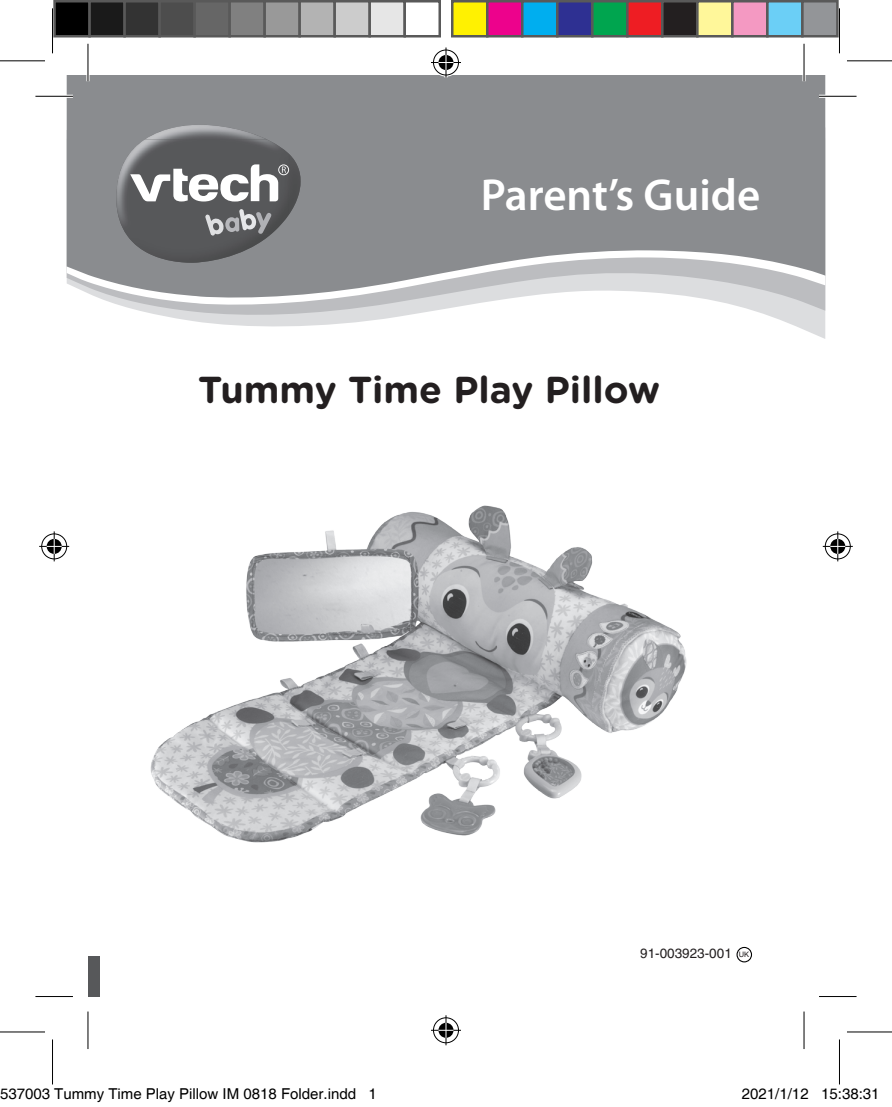
<style>
.page{position:relative;width:892px;height:1107px;background:#fff}
.page>*{position:absolute;margin:0;border:0;box-sizing:border-box;transform-origin:0 0}
.t1{font:600 45px "Myriad Pro";color:#fff}
.Subhead_3{font:700 37.5px "Gotham Rounded";color:#231f20}
.t2{font:15px "Helvetica";color:#000}
.t3{font:500 13.5px "Helvetica";color:#231f20}
.t4{font:500 7.5px "Helvetica";color:#231f20}
</style>
<div class="page">
<svg style="left:170px;top:317px;width:655px;height:22px"></svg>
<svg style="left:126px;top:307px;width:699px;height:10px"></svg>
<svg style="left:105px;top:300px;width:720px;height:7px"></svg>
<svg style="left:67px;top:75px;width:758px;height:225px;fill:#8a8c8f"></svg>
<div style="left:736px;top:947px;width:16px;height:15px;border:1px solid #000;border-radius:50%"></div>
<div style="left:88px;top:957px;width:12px;height:40px;background:#57585a"></div>
<img style="left:150px;top:505px;width:537px;height:338px">
<svg style="left:116px;top:125px;width:192px;height:138px"></svg>
<hr style="left:35px;top:95px;width:38px;height:3px;background:#fff">
<hr style="left:819px;top:95px;width:37px;height:3px;background:#fff">
<hr style="left:86px;top:44px;width:3px;height:37px;background:#fff">
<hr style="left:802px;top:44px;width:3px;height:37px;background:#fff">
<hr style="left:35px;top:96px;width:38px;height:1px;background:#000">
<hr style="left:819px;top:96px;width:37px;height:1px;background:#000">
<hr style="left:35px;top:996px;width:38px;height:1px;background:#000">
<hr style="left:819px;top:996px;width:37px;height:1px;background:#000">
<hr style="left:88px;top:44px;width:1px;height:37px;background:#000">
<hr style="left:88px;top:1011px;width:1px;height:38px;background:#000">
<hr style="left:803px;top:44px;width:1px;height:37px;background:#000">
<hr style="left:803px;top:1011px;width:1px;height:38px;background:#000">
<hr style="left:0;top:60px;width:45px;height:1px;background:#000">
<hr style="left:847px;top:60px;width:45px;height:1px;background:#000">
<hr style="left:0;top:1031px;width:45px;height:1px;background:#000">
<hr style="left:847px;top:1031px;width:45px;height:1px;background:#000">
<hr style="left:52px;top:8px;width:1px;height:45px;background:#000">
<hr style="left:52px;top:1039px;width:1px;height:45px;background:#000">
<hr style="left:839px;top:8px;width:1px;height:45px;background:#000">
<hr style="left:839px;top:1039px;width:1px;height:45px;background:#000">
<div style="left:432px;top:48px;width:28px;height:29px;border:3px solid #fff;border-radius:50%"></div>
<hr style="left:431px;top:61px;width:30px;height:3px;background:#fff">
<hr style="left:444px;top:47px;width:3px;height:30px;background:#fff">
<div style="left:437px;top:53px;width:18px;height:19px;border:3px solid #fff;border-radius:50%"></div>
<div style="left:433px;top:50px;width:26px;height:25px;border:1px solid #000;border-radius:50%"></div>
<hr style="left:431px;top:62px;width:30px;height:1px;background:#000">
<hr style="left:445px;top:47px;width:1px;height:30px;background:#000">
<svg style="left:438px;top:55px;width:15px;height:15px"></svg>
<div style="left:432px;top:1016px;width:28px;height:28px;border:3px solid #fff;border-radius:50%"></div>
<svg style="left:431px;top:1028px;width:30px;height:4px"></svg>
<hr style="left:444px;top:1015px;width:3px;height:30px;background:#fff">
<div style="left:437px;top:1021px;width:18px;height:18px;border:3px solid #fff;border-radius:50%"></div>
<div style="left:433px;top:1017px;width:26px;height:26px;border:1px solid #000;border-radius:50%"></div>
<hr style="left:431px;top:1030px;width:30px;height:1px;background:#000">
<hr style="left:445px;top:1015px;width:1px;height:30px;background:#000">
<svg style="left:438px;top:1022px;width:15px;height:15px"></svg>
<div style="left:40px;top:532px;width:28px;height:28px;border:3px solid #fff;border-radius:50%"></div>
<hr style="left:39px;top:545px;width:30px;height:3px;background:#fff">
<hr style="left:53px;top:531px;width:3px;height:30px;background:#fff">
<div style="left:45px;top:537px;width:18px;height:18px;border:3px solid #fff;border-radius:50%"></div>
<div style="left:41px;top:533px;width:26px;height:26px;border:1px solid #000;border-radius:50%"></div>
<hr style="left:39px;top:546px;width:30px;height:1px;background:#000">
<hr style="left:54px;top:531px;width:1px;height:30px;background:#000">
<svg style="left:47px;top:539px;width:15px;height:15px"></svg>
<div style="left:823px;top:532px;width:28px;height:28px;border:3px solid #fff;border-radius:50%"></div>
<hr style="left:822px;top:545px;width:30px;height:3px;background:#fff">
<hr style="left:836px;top:531px;width:3px;height:30px;background:#fff">
<div style="left:828px;top:537px;width:18px;height:18px;border:3px solid #fff;border-radius:50%"></div>
<div style="left:825px;top:533px;width:25px;height:26px;border:1px solid #000;border-radius:50%"></div>
<hr style="left:822px;top:546px;width:30px;height:1px;background:#000">
<hr style="left:837px;top:531px;width:1px;height:30px;background:#000">
<svg style="left:830px;top:539px;width:15px;height:15px"></svg>
<div style="left:55px;top:1px;width:35px;height:35px;background:#000"></div>
<div style="left:53px;top:0;width:38px;height:37px;border:2px solid #595959"></div>
<div style="left:90px;top:1px;width:35px;height:35px;background:#1a1a1a"></div>
<div style="left:88px;top:0;width:38px;height:37px;border:2px solid #595959"></div>
<div style="left:125px;top:1px;width:35px;height:35px;background:#333"></div>
<div style="left:123px;top:0;width:38px;height:37px;border:2px solid #595959"></div>
<div style="left:160px;top:1px;width:35px;height:35px;background:#4d4d4d"></div>
<div style="left:158px;top:0;width:38px;height:37px;border:2px solid #595959"></div>
<div style="left:195px;top:1px;width:35px;height:35px;background:#666"></div>
<div style="left:193px;top:0;width:38px;height:37px;border:2px solid #595959"></div>
<div style="left:230px;top:1px;width:35px;height:35px;background:#808080"></div>
<div style="left:228px;top:0;width:38px;height:37px;border:2px solid #595959"></div>
<div style="left:265px;top:1px;width:35px;height:35px;background:#999"></div>
<div style="left:263px;top:0;width:38px;height:37px;border:2px solid #595959"></div>
<div style="left:300px;top:1px;width:35px;height:35px;background:#b3b3b3"></div>
<div style="left:298px;top:0;width:38px;height:37px;border:2px solid #595959"></div>
<div style="left:335px;top:1px;width:35px;height:35px;background:#ccc"></div>
<div style="left:333px;top:0;width:38px;height:37px;border:2px solid #595959"></div>
<div style="left:370px;top:1px;width:35px;height:35px;background:#e6e6e6"></div>
<div style="left:368px;top:0;width:38px;height:37px;border:2px solid #595959"></div>
<div style="left:403px;top:0;width:38px;height:37px;border:2px solid #595959"></div>
<div style="left:452px;top:1px;width:35px;height:35px;background:#fff101"></div>
<div style="left:451px;top:0;width:37px;height:37px;border:2px solid #595959"></div>
<div style="left:487px;top:1px;width:35px;height:35px;background:#ed028c"></div>
<div style="left:486px;top:0;width:37px;height:37px;border:2px solid #595959"></div>
<div style="left:522px;top:1px;width:35px;height:35px;background:#00aeef"></div>
<div style="left:521px;top:0;width:37px;height:37px;border:2px solid #595959"></div>
<div style="left:557px;top:1px;width:35px;height:35px;background:#2e3092"></div>
<div style="left:556px;top:0;width:37px;height:37px;border:2px solid #595959"></div>
<div style="left:592px;top:1px;width:35px;height:35px;background:#00a54f"></div>
<div style="left:591px;top:0;width:37px;height:37px;border:2px solid #595959"></div>
<div style="left:627px;top:1px;width:35px;height:35px;background:#ee1d23"></div>
<div style="left:626px;top:0;width:37px;height:37px;border:2px solid #595959"></div>
<div style="left:662px;top:1px;width:35px;height:35px;background:#231f20"></div>
<div style="left:661px;top:0;width:37px;height:37px;border:2px solid #595959"></div>
<div style="left:697px;top:1px;width:35px;height:35px;background:#fff79a"></div>
<div style="left:696px;top:0;width:37px;height:37px;border:2px solid #595959"></div>
<div style="left:732px;top:1px;width:35px;height:35px;background:#f499c2"></div>
<div style="left:731px;top:0;width:37px;height:37px;border:2px solid #595959"></div>
<div style="left:767px;top:1px;width:35px;height:35px;background:#6bcff6"></div>
<div style="left:766px;top:0;width:37px;height:37px;border:2px solid #595959"></div>
<div style="left:802px;top:1px;width:35px;height:35px;background:#939598"></div>
<div style="left:801px;top:0;width:37px;height:37px;border:2px solid #595959"></div>
<p class="t1" style="left:480px;top:166px;width:281px">Parent’s Guide</p>
<p class="Subhead_3" style="left:198px;top:362px;width:463px">Tummy Time Play Pillow</p>
<p class="t3" style="left:640px;top:946px;width:93px">91-003923-001</p>
<p class="t4" style="left:738px;top:950px;width:12px">UK</p>
<p class="t2" style="left:0;top:1085px;width:378px">537003 Tummy Time Play Pillow IM 0818 Folder.indd 1</p>
<p class="t2" style="left:742px;top:1085px;width:139px">2021/1/12 15:38:31</p>
</div>
